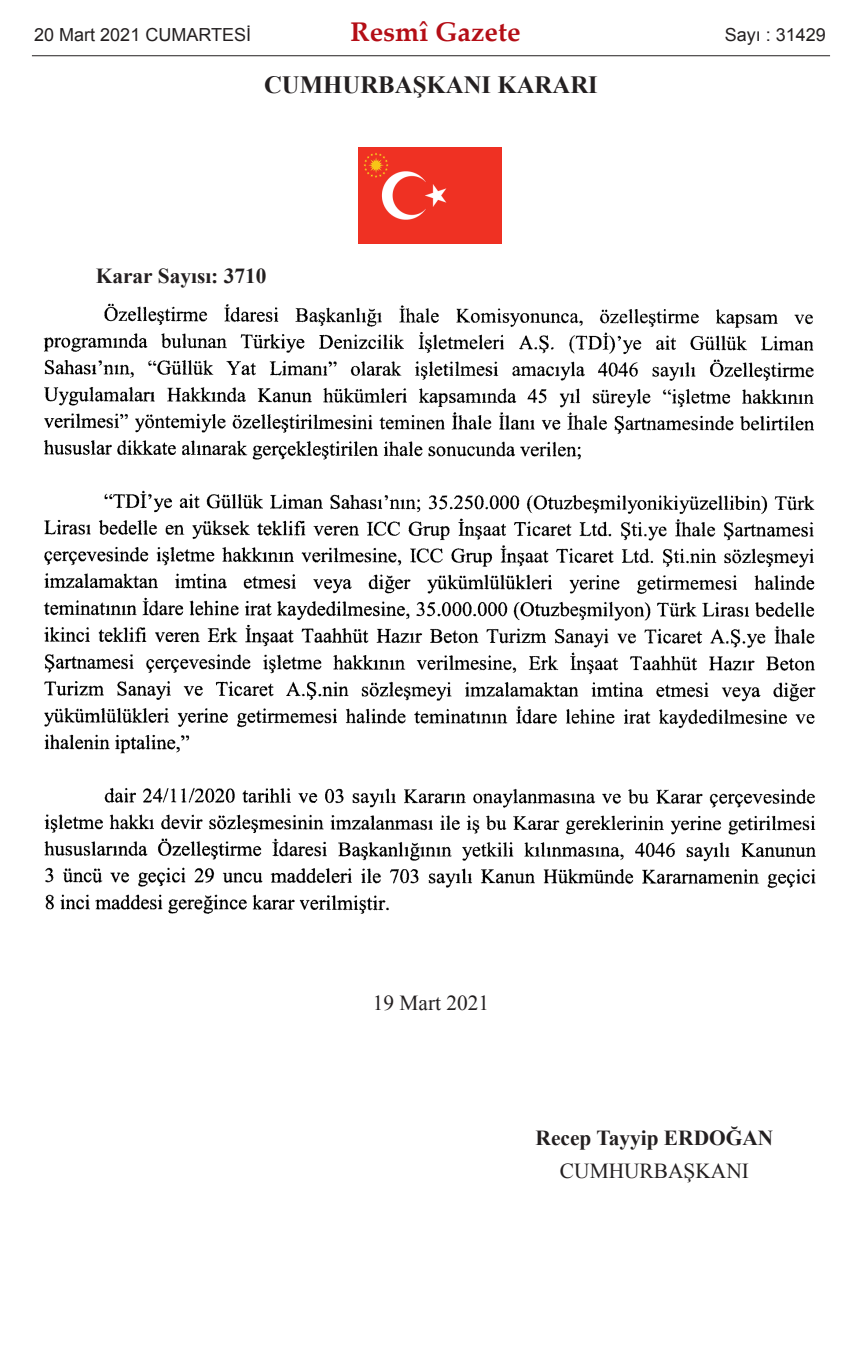
<style>
.page{position:relative;width:862px;height:1365px;background:#fff}
.page>*{position:absolute;margin:0;border:0;box-sizing:border-box;transform-origin:0 0}
.t1{font:700 27px "Palatino Linotype";color:#b40e16}
.t2{font:700 24.75px "Times New Roman";color:#231f20}
.t3{font:700 21.38px "Times New Roman";color:#231f20}
.t4{font:21.38px "Times New Roman";color:#231f20}
.t5{font:18px "Arial";color:#231f20}
</style>
<div class="page">
<img style="left:358px;top:148px;width:143px;height:95px">
<img style="left:43px;top:303px;width:773px;height:611px">
<hr style="left:32px;top:55px;width:797px;height:1px;background:#231f20">
<p class="t5" style="left:34px;top:25px;width:218px">20 Mart 2021 CUMARTESİ</p>
<p class="t1" style="left:350px;top:21px;width:171px">Resmî Gazete</p>
<p class="t5" style="left:724px;top:25px;width:103px">Sayı : 31429</p>
<p class="t2" style="left:264px;top:71px;width:335px">CUMHURBAŞKANI KARARI</p>
<p class="t3" style="left:96px;top:264px;width:172px">Karar Sayısı: 3710</p>
<p class="t4" style="left:372px;top:991px;width:118px">19 Mart 2021</p>
<p class="t3" style="left:535px;top:1126px;width:239px">Recep Tayyip ERDOĞAN</p>
<p class="t4" style="left:559px;top:1159px;width:190px">CUMHURBAŞKANI</p>
</div>
